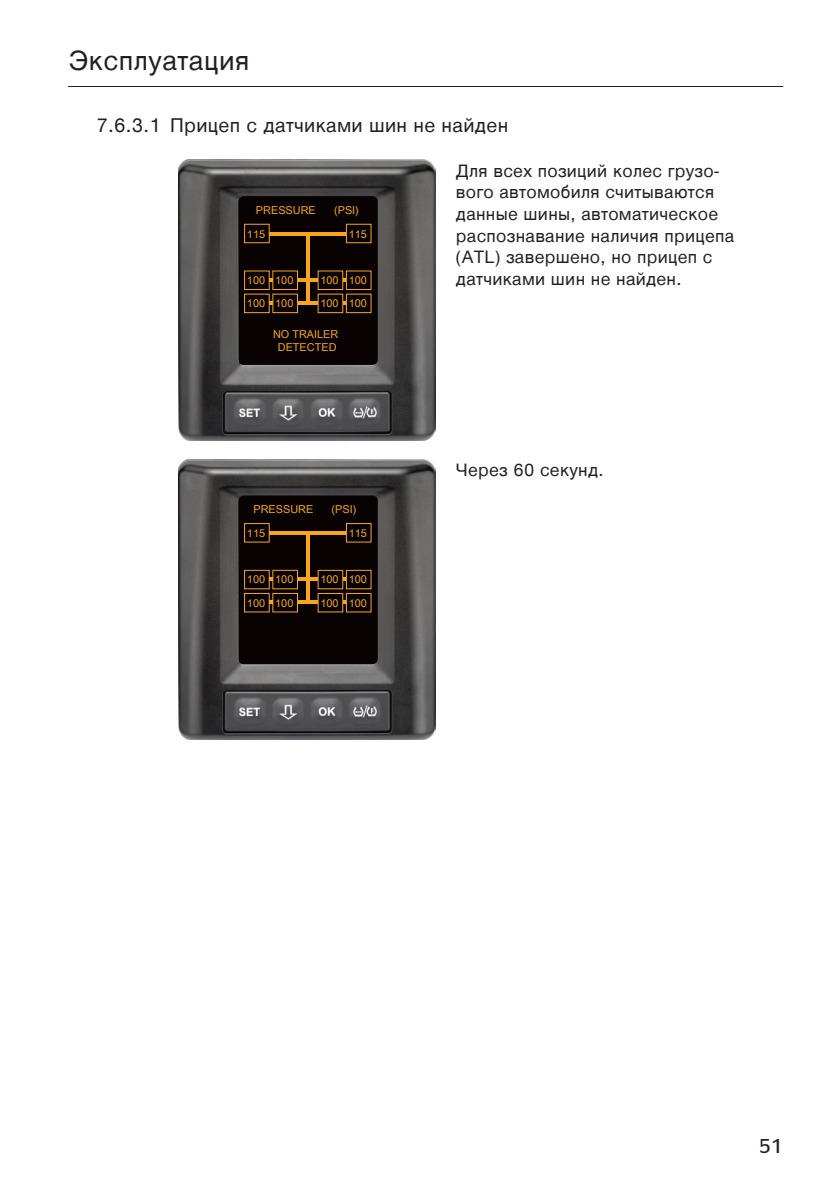
<style>
.page{position:relative;width:840px;height:1191px;background:#fff}
.page>*{position:absolute;margin:0;border:0;box-sizing:border-box;transform-origin:0 0}
.t1{font:28px "Nimbus Sans ME";letter-spacing:.015em;color:#231f20}
.t2{font:20px "Nimbus Sans ME";letter-spacing:.015em;color:#231f20}
.t3{font:20px "Continental Stag Sans";color:#231f20}
.t4{font:18px/21.6px "Nimbus Sans ME";letter-spacing:.015em;color:#231f20}
.t5{font:10.8px/13px "Arial Unicode MS";color:#f9a51b;text-align:center}
</style>
<div class="page">
<hr style="left:68px;top:86px;width:714px;height:1px;background:#231f20">
<img style="left:178px;top:160px;width:257px;height:280px">
<div style="left:238px;top:196px;width:139px;height:169px;background:#080302;border-radius:5px"></div>
<hr style="left:256px;top:232px;width:103px;height:3px;background:#f9a51b">
<hr style="left:256px;top:278px;width:103px;height:4px;background:#f9a51b">
<hr style="left:306px;top:232px;width:3px;height:49px;background:#f9a51b">
<div style="left:346px;top:224px;width:25px;height:19px;background:#080302"></div>
<div style="left:346px;top:224px;width:25px;height:19px;border:1px solid #f9a51b"></div>
<div style="left:244px;top:224px;width:25px;height:19px;background:#080302"></div>
<div style="left:244px;top:224px;width:25px;height:19px;border:1px solid #f9a51b"></div>
<div style="left:346px;top:271px;width:25px;height:18px;background:#080302"></div>
<div style="left:346px;top:270px;width:25px;height:20px;border:1px solid #f9a51b"></div>
<div style="left:318px;top:271px;width:24px;height:18px;background:#080302"></div>
<div style="left:317px;top:270px;width:26px;height:20px;border:1px solid #f9a51b"></div>
<div style="left:244px;top:271px;width:25px;height:18px;background:#080302"></div>
<div style="left:244px;top:270px;width:25px;height:20px;border:1px solid #f9a51b"></div>
<div style="left:273px;top:271px;width:24px;height:18px;background:#080302"></div>
<div style="left:272px;top:270px;width:26px;height:20px;border:1px solid #f9a51b"></div>
<hr style="left:256px;top:301px;width:103px;height:4px;background:#f9a51b">
<hr style="left:306px;top:255px;width:3px;height:50px;background:#f9a51b">
<div style="left:346px;top:294px;width:25px;height:19px;background:#080302"></div>
<div style="left:346px;top:294px;width:25px;height:19px;border:1px solid #f9a51b"></div>
<div style="left:318px;top:294px;width:24px;height:19px;background:#080302"></div>
<div style="left:317px;top:294px;width:26px;height:19px;border:1px solid #f9a51b"></div>
<div style="left:244px;top:294px;width:25px;height:19px;background:#080302"></div>
<div style="left:244px;top:294px;width:25px;height:19px;border:1px solid #f9a51b"></div>
<div style="left:273px;top:294px;width:24px;height:19px;background:#080302"></div>
<div style="left:272px;top:294px;width:26px;height:19px;border:1px solid #f9a51b"></div>
<img style="left:178px;top:459px;width:257px;height:280px">
<div style="left:238px;top:495px;width:139px;height:169px;background:#080302;border-radius:5px"></div>
<hr style="left:256px;top:531px;width:103px;height:3px;background:#f9a51b">
<hr style="left:256px;top:577px;width:103px;height:4px;background:#f9a51b">
<hr style="left:306px;top:531px;width:3px;height:50px;background:#f9a51b">
<div style="left:346px;top:523px;width:25px;height:19px;background:#080302"></div>
<div style="left:346px;top:523px;width:25px;height:19px;border:1px solid #f9a51b"></div>
<div style="left:244px;top:523px;width:25px;height:19px;background:#080302"></div>
<div style="left:244px;top:523px;width:25px;height:19px;border:1px solid #f9a51b"></div>
<div style="left:346px;top:570px;width:25px;height:19px;background:#080302"></div>
<div style="left:346px;top:570px;width:25px;height:19px;border:1px solid #f9a51b"></div>
<div style="left:318px;top:570px;width:24px;height:19px;background:#080302"></div>
<div style="left:317px;top:570px;width:26px;height:19px;border:1px solid #f9a51b"></div>
<div style="left:244px;top:570px;width:25px;height:19px;background:#080302"></div>
<div style="left:244px;top:570px;width:25px;height:19px;border:1px solid #f9a51b"></div>
<div style="left:273px;top:570px;width:24px;height:19px;background:#080302"></div>
<div style="left:272px;top:570px;width:26px;height:19px;border:1px solid #f9a51b"></div>
<hr style="left:256px;top:600px;width:103px;height:4px;background:#f9a51b">
<hr style="left:306px;top:554px;width:3px;height:50px;background:#f9a51b">
<div style="left:346px;top:593px;width:25px;height:19px;background:#080302"></div>
<div style="left:346px;top:593px;width:25px;height:19px;border:1px solid #f9a51b"></div>
<div style="left:318px;top:593px;width:24px;height:19px;background:#080302"></div>
<div style="left:317px;top:593px;width:26px;height:19px;border:1px solid #f9a51b"></div>
<div style="left:244px;top:593px;width:25px;height:19px;background:#080302"></div>
<div style="left:244px;top:593px;width:25px;height:19px;border:1px solid #f9a51b"></div>
<div style="left:273px;top:593px;width:24px;height:19px;background:#080302"></div>
<div style="left:272px;top:593px;width:26px;height:19px;border:1px solid #f9a51b"></div>
<h1 class="t1" style="left:68px;top:40px;width:183px">Эксплуатация</h1>
<p class="t2" style="left:96px;top:111px;width:413px">7.6.3.1 Прицеп с датчиками шин не найден</p>
<p class="t5" style="left:256px;top:203px;width:61px">PRESSURE</p>
<p class="t5" style="left:334px;top:203px;width:26px">(PSI)</p>
<p class="t5" style="left:247px;top:227px;width:20px">115</p>
<p class="t5" style="left:348px;top:227px;width:20px">115</p>
<p class="t5" style="left:247px;top:273px;width:48px">100 100</p>
<p class="t5" style="left:320px;top:273px;width:48px">100 100</p>
<p class="t5" style="left:247px;top:297px;width:48px">100 100</p>
<p class="t5" style="left:320px;top:297px;width:48px">100 100</p>
<p class="t5" style="left:273px;top:328px;width:67px">NO TRAILER<br>DETECTED</p>
<p class="t5" style="left:253px;top:502px;width:61px">PRESSURE</p>
<p class="t5" style="left:331px;top:502px;width:26px">(PSI)</p>
<p class="t5" style="left:247px;top:526px;width:20px">115</p>
<p class="t5" style="left:348px;top:526px;width:20px">115</p>
<p class="t5" style="left:247px;top:573px;width:48px">100 100</p>
<p class="t5" style="left:320px;top:573px;width:48px">100 100</p>
<p class="t5" style="left:247px;top:596px;width:48px">100 100</p>
<p class="t5" style="left:320px;top:596px;width:48px">100 100</p>
<p class="t4" style="left:455px;top:160px;width:280px">Для всех позиций колес грузо&shy;вого автомобиля считываются данные шины, автоматическое распознавание наличия прицепа (ATL) завершено, но прицеп с датчиками шин не найден.</p>
<p class="t4" style="left:455px;top:459px;width:149px">Через 60 секунд.</p>
<p class="t3" style="left:758px;top:1134px;width:25px">51</p>
</div>
